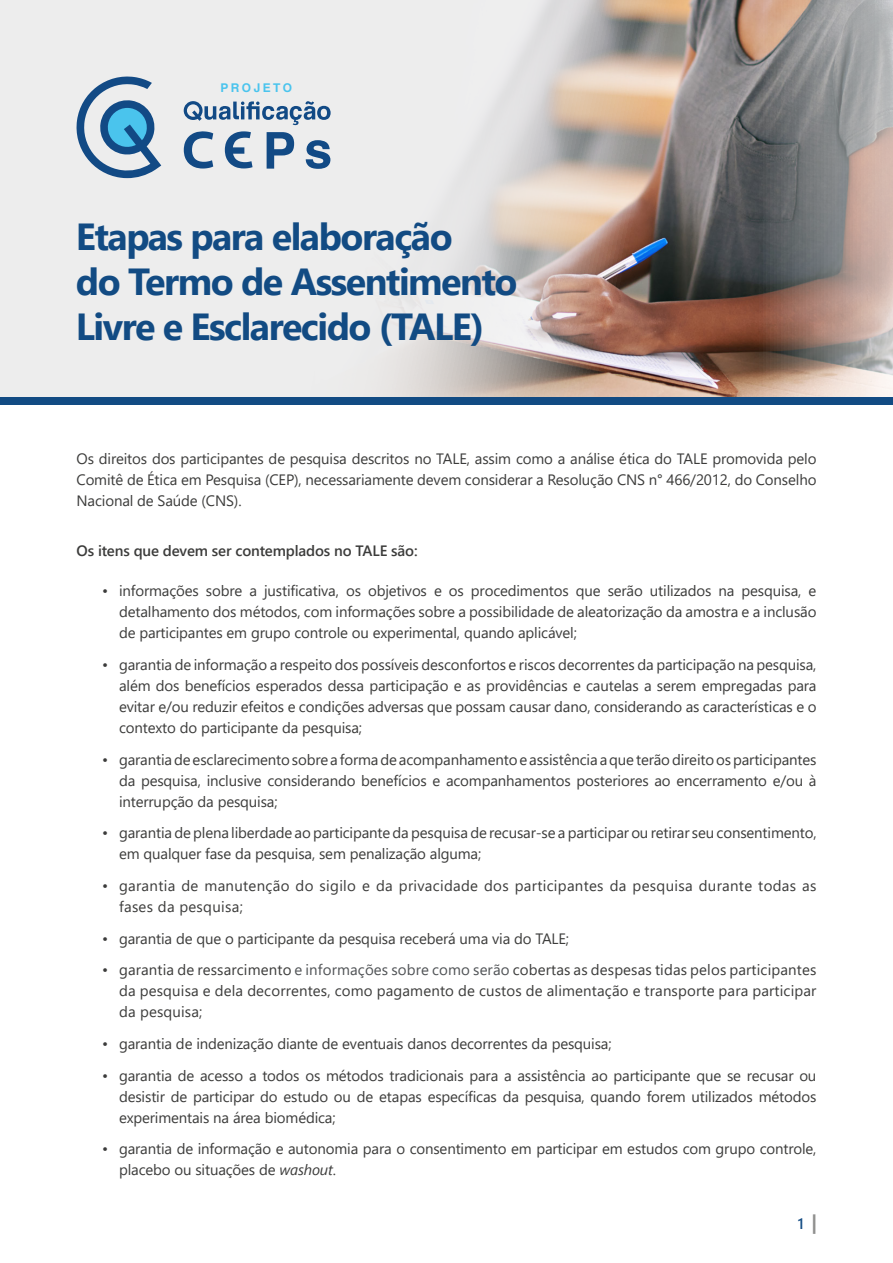
<style>
.page{position:relative;width:893px;height:1263px;background:#fff}
.page>*{position:absolute;margin:0;border:0;box-sizing:border-box;transform-origin:0 0}
.t1{font:700 37.65px/45.2px "Segoe UI";letter-spacing:-.04em;color:#124b83}
.t2{font:15px/21px "Segoe UI";letter-spacing:-.01em;color:#3c3c3b;text-align:justify}
.t3{font:15px/21px "Segoe UI";letter-spacing:.02em;color:#3c3c3b}
.t4{font:600 15px "Segoe UI";letter-spacing:-.01em;color:#3c3c3b}
.t5{font:600 15px "Segoe UI";color:#124b83}
.t6{font:700 12px "Helvetica";letter-spacing:.19em;color:#4ac4ed}
.s1{color:#505356}
.s2{font-style:italic}
.s3{font-weight:700;font-size:19.5px;color:#90908f}
</style>
<div class="page">
<div style="left:0;top:0;width:893px;height:400px;background:#ededed"></div>
<img style="left:500px;top:0;width:393px;height:397px">
<svg style="left:76px;top:76px;width:85px;height:102px"></svg>
<svg style="left:306px;top:140px;width:24px;height:29px"></svg>
<svg style="left:267px;top:132px;width:27px;height:37px"></svg>
<svg style="left:184px;top:131px;width:29px;height:38px"></svg>
<svg style="left:225px;top:131px;width:28px;height:37px"></svg>
<svg style="left:184px;top:101px;width:147px;height:24px"></svg>
<div style="left:0;top:397px;width:893px;height:8px;background:#124b83"></div>
<p class="t6" style="left:221px;top:81px;width:73px">PROJETO</p>
<h1 class="t1" style="left:76px;top:211px;width:443px">Etapas para elaboração<br>do Termo de Assentimento<br>Livre e Esclarecido (TALE)</h1>
<p class="t2" style="left:77px;top:447px;width:741px">Os direitos dos participantes de pesquisa descritos no TALE, assim como a análise ética do TALE promovida pelo Comitê de Ética em Pesquisa (CEP), necessariamente devem considerar a Resolução CNS n° 466/2012, do Conselho Nacional de Saúde (CNS).</p>
<p class="t4" style="left:77px;top:537px;width:343px">Os itens que devem ser contemplados no TALE são:</p>
<p class="t2" style="left:119px;top:579px;width:699px;text-indent:-17px">• informações sobre a justificativa, os objetivos e os procedimentos que serão utilizados na pesquisa, e detalhamento dos métodos, com informações sobre a possibilidade de aleatorização da amostra e a inclusão de participantes em grupo controle ou experimental, quando aplicável;</p>
<p class="t2" style="left:119px;top:653px;width:699px;text-indent:-17px">• garantia de informação a respeito dos possíveis desconfortos e riscos decorrentes da participação na pesquisa, além dos benefícios esperados dessa participação e as providências e cautelas a serem empregadas para evitar e/ou reduzir efeitos e condições adversas que possam causar dano, considerando as características e o contexto do participante da pesquisa;</p>
<p class="t2" style="left:119px;top:748px;width:699px;text-indent:-17px">• garantia de esclarecimento sobre a forma de acompanhamento e assistência a que terão direito os participantes da pesquisa, inclusive considerando benefícios e acompanhamentos posteriores ao encerramento e/ou à interrupção da pesquisa;</p>
<p class="t2" style="left:119px;top:821px;width:699px;text-indent:-17px">• garantia de plena liberdade ao participante da pesquisa de recusar-se a participar ou retirar seu consentimento, em qualquer fase da pesquisa, sem penalização alguma;</p>
<p class="t3" style="left:119px;top:874px;width:699px;text-indent:-17px">• garantia de manutenção do sigilo e da privacidade dos participantes da pesquisa durante todas as fases da pesquisa;</p>
<p class="t2" style="left:102px;top:926px;width:469px">• garantia de que o participante da pesquisa receberá uma via do TALE;</p>
<p class="t2" style="left:119px;top:958px;width:699px;text-indent:-17px">• garantia de ressarcimento <span class="s1">e informações sobre como serão</span> cobertas as despesas tidas pelos participantes da pesquisa e dela decorrentes, como pagamento de custos de alimentação e transporte para participar da pesquisa;</p>
<p class="t2" style="left:102px;top:1032px;width:511px">• garantia de indenização diante de eventuais danos decorrentes da pesquisa;</p>
<p class="t2" style="left:119px;top:1063px;width:699px;text-indent:-17px">• garantia de acesso a todos os métodos tradicionais para a assistência ao participante que se recusar ou desistir de participar do estudo ou de etapas específicas da pesquisa, quando forem utilizados métodos experimentais na área biomédica;</p>
<p class="t2" style="left:119px;top:1137px;width:699px;text-indent:-17px">• garantia de informação e autonomia para o consentimento em participar em estudos com grupo controle, placebo ou situações de <span class="s2">washout</span>.</p>
<p class="t5" style="left:798px;top:1209px;width:21px">1 <span class="s3">|</span></p>
</div>
